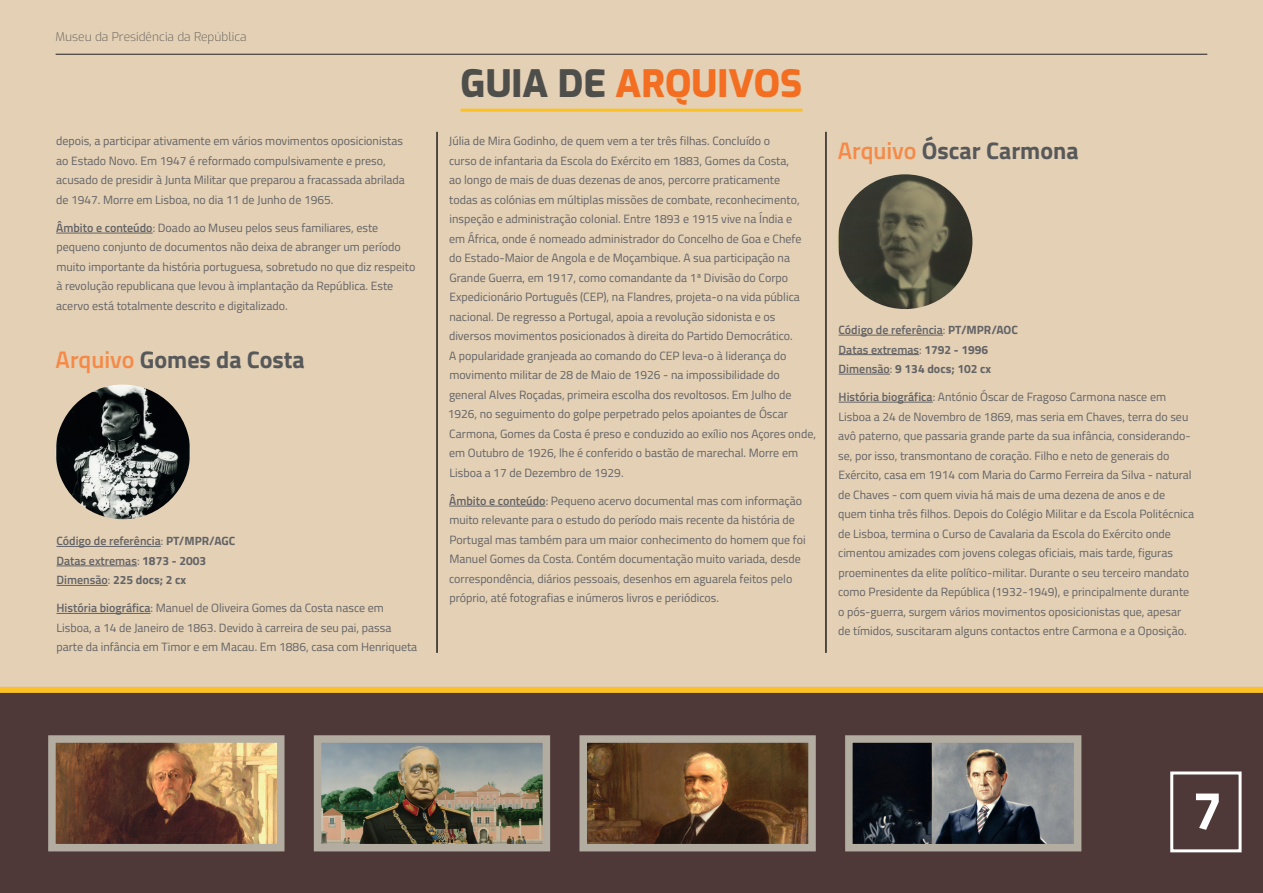
<style>
.page{position:relative;width:1263px;height:893px;background:#fff}
.page>*{position:absolute;margin:0;border:0;box-sizing:border-box;transform-origin:0 0}
.t1{font:700 54px "Titillium Web";color:#fff}
.t2{font:800 37.5px "Exo";color:#f36e21}
.t3{font:700 24px "Titillium Web";color:#57585a}
.t4{font:12px/19.5px "Titillium Web";color:#636366}
.t5{font:600 12px/19.5px "Titillium Web";color:#636366}
.t6{font:200 12px "Exo";color:#4e4e4b}
.s1{font-weight:600}
.s2{font-weight:600;color:#f68945}
.s3{font-weight:400}
.s4{font-weight:700}
.s5{color:#4e4e4b}
</style>
<div class="page">
<div style="left:0;top:0;width:1263px;height:697px;background:#e3d0b5"></div>
<hr style="left:56px;top:54px;width:1151px;height:1px;background:#231f20">
<hr style="left:460px;top:109px;width:342px;height:3px;background:#fbc026">
<div style="left:0;top:693px;width:1263px;height:200px;background:#4e3938"></div>
<img style="left:57px;top:744px;width:218px;height:98px">
<div style="left:48px;top:735px;width:236px;height:116px;border:8px solid #b3ada1"></div>
<img style="left:323px;top:744px;width:218px;height:98px">
<div style="left:314px;top:735px;width:236px;height:116px;border:8px solid #b3ada1"></div>
<img style="left:588px;top:744px;width:219px;height:98px">
<div style="left:579px;top:735px;width:237px;height:116px;border:8px solid #b3ada1"></div>
<img style="left:854px;top:744px;width:218px;height:98px">
<div style="left:845px;top:735px;width:236px;height:116px;border:8px solid #b3ada1"></div>
<div style="left:0;top:687px;width:1263px;height:6px;background:#fbc026"></div>
<div style="left:1170px;top:771px;width:71px;height:81px;border:3px solid #fff"></div>
<hr style="left:56px;top:233px;width:97px;height:1px;background:#636366">
<hr style="left:56px;top:546px;width:105px;height:1px;background:#636366">
<hr style="left:56px;top:566px;width:81px;height:1px;background:#636366">
<hr style="left:56px;top:585px;width:52px;height:1px;background:#636366">
<hr style="left:56px;top:613px;width:95px;height:1px;background:#636366">
<img style="left:56px;top:385px;width:134px;height:134px;border-radius:67px">
<hr style="left:449px;top:506px;width:97px;height:1px;background:#636366">
<img style="left:838px;top:174px;width:134px;height:135px;border-radius:67px">
<hr style="left:838px;top:335px;width:105px;height:1px;background:#636366">
<hr style="left:838px;top:354px;width:81px;height:1px;background:#636366">
<hr style="left:838px;top:374px;width:52px;height:1px;background:#636366">
<hr style="left:838px;top:402px;width:95px;height:1px;background:#636366">
<hr style="left:436px;top:132px;width:2px;height:521px;background:#231f20">
<hr style="left:825px;top:132px;width:2px;height:521px;background:#231f20">
<p class="t6" style="left:56px;top:28px;width:193px">Museu da Presidência da República</p>
<p class="t4" style="left:56px;top:131px;width:350px">depois, a participar ativamente em vários movimentos oposicionistas ao Estado Novo. Em 1947 é reformado compulsivamente e preso, acusado de presidir à Junta Militar que preparou a fracassada abrilada de 1947. Morre em Lisboa, no dia 11 de Junho de 1965.</p>
<p class="t4" style="left:56px;top:217px;width:361px"><span class="s1">Âmbito e conteúdo</span>: Doado ao Museu pelos seus familiares, este pequeno conjunto de documentos não deixa de abranger um período muito importante da história portuguesa, sobretudo no que diz respeito à revolução republicana que levou à implantação da República. Este acervo está totalmente descrito e digitalizado.</p>
<h3 class="t3" style="left:56px;top:341px;width:251px"><span class="s2">Arquivo</span> Gomes da Costa</h3>
<p class="t5" style="left:56px;top:531px;width:180px">Código de referência<span class="s3">:</span> <span class="s4">PT/MPR/AGC<br></span>Datas extremas<span class="s3">:</span> <span class="s4">1873 - 2003<br></span>Dimensão<span class="s3">:</span> <span class="s4">225 docs; 2 cx</span></p>
<p class="t4" style="left:56px;top:598px;width:362px"><span class="s1">História biográfica</span>: Manuel de Oliveira Gomes da Costa nasce em<br>Lisboa, a 14 de Janeiro de 1863. Devido à carreira de seu pai, passa parte da infância em Timor e em Macau. Em 1886, casa com Henriqueta</p>
<h2 class="t2" style="left:460px;top:56px;width:343px"><span class="s5">GUIA DE</span> ARQUIVOS</h2>
<p class="t4" style="left:448px;top:131px;width:370px">Júlia de Mira Godinho, de quem vem a ter três filhas. Concluído o<br>curso de infantaria da Escola do Exército em 1883, Gomes da Costa,<br>ao longo de mais de duas dezenas de anos, percorre praticamente<br>todas as colónias em múltiplas missões de combate, reconhecimento, inspeção e administração colonial. Entre 1893 e 1915 vive na Índia e<br>em África, onde é nomeado administrador do Concelho de Goa e Chefe<br>do Estado-Maior de Angola e de Moçambique. A sua participação na Grande Guerra, em 1917, como comandante da 1ª Divisão do Corpo Expedicionário Português (CEP), na Flandres, projeta-o na vida pública nacional. De regresso a Portugal, apoia a revolução sidonista e os diversos movimentos posicionados à direita do Partido Democrático.<br>A popularidade granjeada ao comando do CEP leva-o à liderança do movimento militar de 28 de Maio de 1926 - na impossibilidade do general Alves Roçadas, primeira escolha dos revoltosos. Em Julho de 1926, no seguimento do golpe perpetrado pelos apoiantes de Óscar Carmona, Gomes da Costa é preso e conduzido ao exílio nos Açores onde, em Outubro de 1926, lhe é conferido o bastão de marechal. Morre em Lisboa a 17 de Dezembro de 1929.</p>
<p class="t4" style="left:449px;top:490px;width:358px"><span class="s1">Âmbito e conteúdo</span>: Pequeno acervo documental mas com informação muito relevante para o estudo do período mais recente da história de Portugal mas também para um maior conhecimento do homem que foi Manuel Gomes da Costa. Contém documentação muito variada, desde correspondência, diários pessoais, desenhos em aguarela feitos pelo próprio, até fotografias e inúmeros livros e periódicos.</p>
<h3 class="t3" style="left:838px;top:132px;width:242px"><span class="s2">Arquivo</span> Óscar Carmona</h3>
<p class="t5" style="left:838px;top:319px;width:181px">Código de referência<span class="s3">:</span> <span class="s4">PT/MPR/AOC<br></span>Datas extremas<span class="s3">:</span> <span class="s4">1792 - 1996<br></span>Dimensão<span class="s3">:</span> <span class="s4">9 134 docs; 102 cx</span></p>
<p class="t4" style="left:838px;top:386px;width:357px"><span class="s1">História biográfica</span>: António Óscar de Fragoso Carmona nasce em Lisboa a 24 de Novembro de 1869, mas seria em Chaves, terra do seu avô paterno, que passaria grande parte da sua infância, considerando&shy;se, por isso, transmontano de coração. Filho e neto de generais do Exército, casa em 1914 com Maria do Carmo Ferreira da Silva - natural de Chaves - com quem vivia há mais de uma dezena de anos e de quem tinha três filhos. Depois do Colégio Militar e da Escola Politécnica de Lisboa, termina o Curso de Cavalaria da Escola do Exército onde cimentou amizades com jovens colegas oficiais, mais tarde, figuras proeminentes da elite político-militar. Durante o seu terceiro mandato como Presidente da República (1932-1949), e principalmente durante o pós-guerra, surgem vários movimentos oposicionistas que, apesar de tímidos, suscitaram alguns contactos entre Carmona e a Oposição.</p>
<h1 class="t1" style="left:1192px;top:769px;width:32px">7</h1>
</div>
